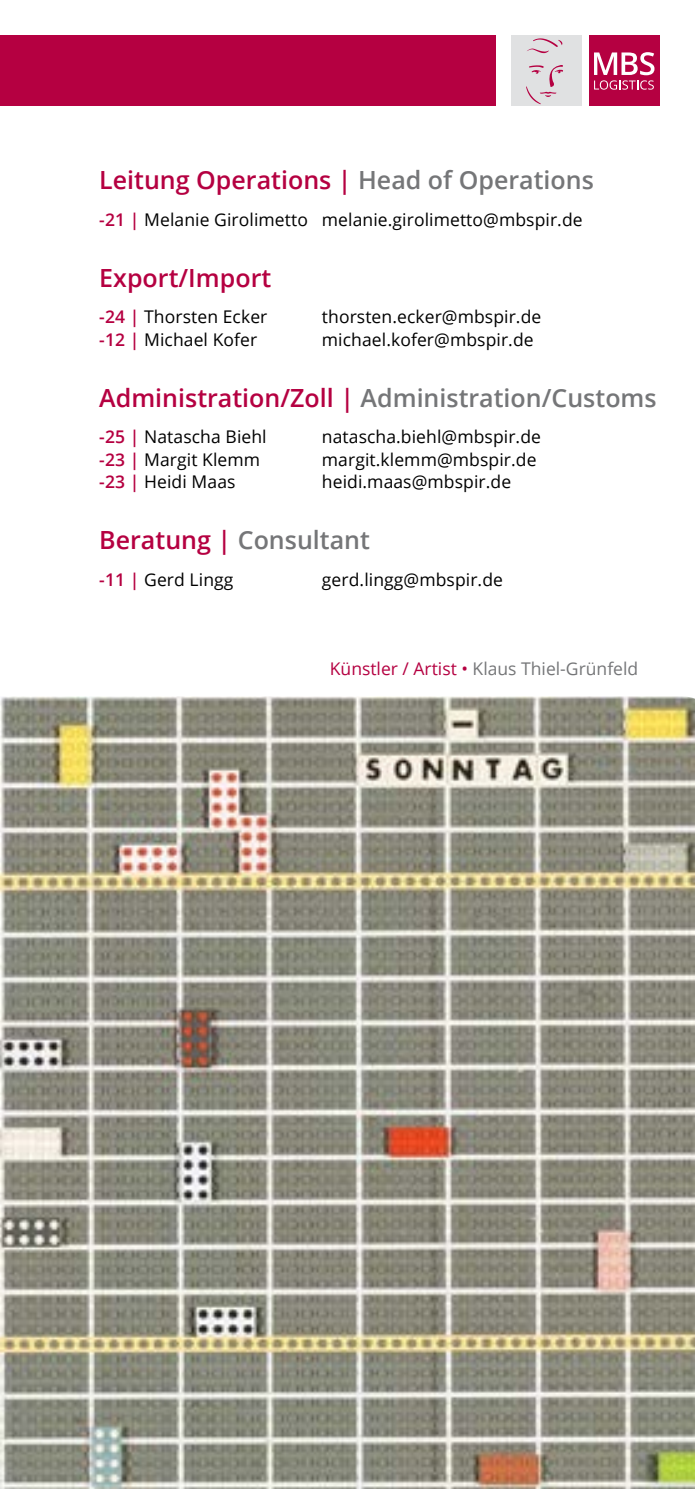
<style>
.page{position:relative;width:695px;height:1489px;background:#fff}
.page>*{position:absolute;margin:0;border:0;box-sizing:border-box;transform-origin:0 0}
.t1{font:600 25px "Open Sans";color:#757678}
.t2{font:600 25px "Open Sans";color:#b50041}
.t3{font:17.5px "Open Sans";letter-spacing:.005em;color:#000}
.t4{font:17.5px "Open Sans";color:#757678}
.s1{color:#757678}
.s2{font-weight:600;color:#b50041}
.s3{color:#b50041}
</style>
<div class="page">
<div style="left:0;top:35px;width:496px;height:71px;background:#b50041"></div>
<div style="left:588px;top:35px;width:71px;height:71px;background:#b50041"></div>
<svg style="left:594px;top:52px;width:60px;height:38px"></svg>
<div style="left:510px;top:35px;width:71px;height:71px;background:#e0e1e2"></div>
<svg style="left:526px;top:65px;width:37px;height:39px"></svg>
<svg style="left:527px;top:38px;width:35px;height:15px"></svg>
<img style="left:0;top:696px;width:694px;height:792px">
<h1 class="t2" style="left:99px;top:163px;width:496px">Leitung Operations | <span class="s1">Head of Operations</span></h1>
<p class="t3" style="left:99px;top:208px;width:485px"><span class="s2">-21 |</span> Melanie Girolimetto melanie.girolimetto@mbspir.de</p>
<h1 class="t2" style="left:99px;top:260px;width:173px">Export/Import</h1>
<p class="t3" style="left:99px;top:305px;width:170px"><span class="s2">-24 |</span> Thorsten Ecker</p>
<p class="t3" style="left:322px;top:305px;width:221px">thorsten.ecker@mbspir.de</p>
<p class="t3" style="left:99px;top:327px;width:159px"><span class="s2">-12 |</span> Michael Kofer</p>
<p class="t3" style="left:322px;top:327px;width:213px">michael.kofer@mbspir.de</p>
<h1 class="t1" style="left:99px;top:380px;width:559px"><span class="s3">Administration/Zoll |</span> Administration/Customs</h1>
<p class="t3" style="left:99px;top:425px;width:169px"><span class="s2">-25 |</span> Natascha Biehl</p>
<p class="t3" style="left:322px;top:425px;width:220px">natascha.biehl@mbspir.de</p>
<p class="t3" style="left:99px;top:447px;width:162px"><span class="s2">-23 |</span> Margit Klemm</p>
<p class="t3" style="left:322px;top:447px;width:216px">margit.klemm@mbspir.de</p>
<p class="t3" style="left:99px;top:470px;width:138px"><span class="s2">-23 |</span> Heidi Maas</p>
<p class="t3" style="left:322px;top:470px;width:191px">heidi.maas@mbspir.de</p>
<h1 class="t1" style="left:99px;top:522px;width:272px"><span class="s3">Beratung |</span> Consultant</h1>
<p class="t3" style="left:99px;top:567px;width:136px"><span class="s2">-11 |</span> Gerd Lingg</p>
<p class="t3" style="left:322px;top:567px;width:182px">gerd.lingg@mbspir.de</p>
<p class="t4" style="left:330px;top:656px;width:310px"><span class="s3">Künstler / Artist •</span> Klaus Thiel-Grünfeld</p>
</div>
